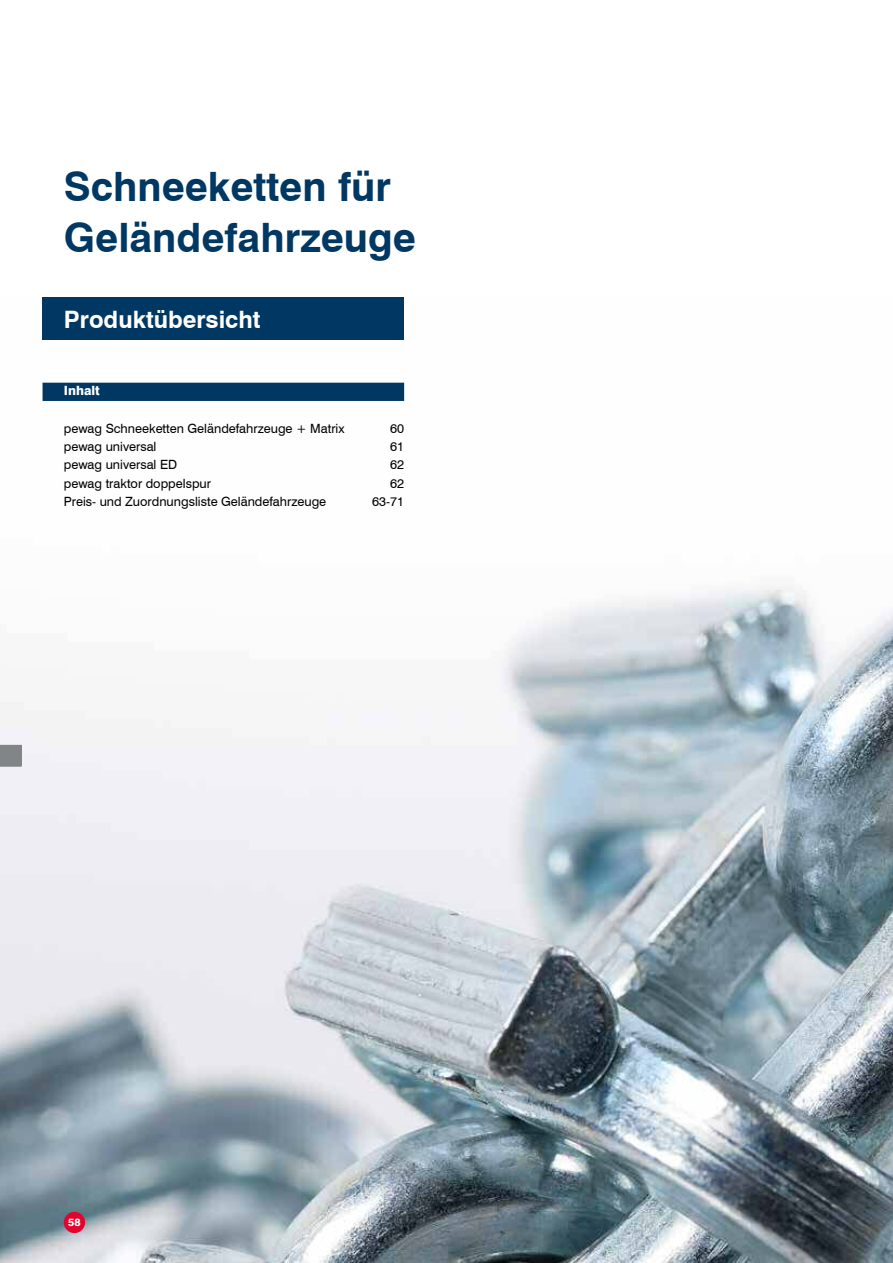
<style>
.page{position:relative;width:893px;height:1263px;background:#fff}
.page>*{position:absolute;margin:0;border:0;box-sizing:border-box;transform-origin:0 0}
.t1{font:700 40.5px/51px "Swiss 721 BT";color:#003863}
.t2{font:700 24px "Swiss 721 BT";color:#fff}
.t3{font:12.75px "Swiss 721 BT";color:#000}
.t4{font:800 12.75px "Swiss 721 BT";color:#fff}
.t5{font:800 10.5px "Swiss 721 BT";color:#fff}
</style>
<div class="page">
<img style="left:0;top:298px;width:892px;height:965px">
<div style="left:43px;top:383px;width:361px;height:18px;background:#003863"></div>
<div style="left:64px;top:1212px;width:21px;height:21px;background:#e4032e;border-radius:50%"></div>
<div style="left:43px;top:298px;width:361px;height:42px;background:#003863"></div>
<svg style="left:0;top:745px;width:21px;height:21px"></svg>
<h1 class="t1" style="left:64px;top:161px;width:353px">Schneeketten für<br>Geländefahrzeuge</h1>
<h2 class="t2" style="left:64px;top:305px;width:198px">Produktübersicht</h2>
<p class="t4" style="left:64px;top:383px;width:37px">Inhalt</p>
<p class="t3" style="left:64px;top:421px;width:282px">pewag Schneeketten Geländefahrzeuge + Matrix</p>
<p class="t3" style="left:390px;top:421px;width:15px">60</p>
<p class="t3" style="left:64px;top:439px;width:94px">pewag universal</p>
<p class="t3" style="left:390px;top:439px;width:15px">61</p>
<p class="t3" style="left:64px;top:457px;width:115px">pewag universal ED</p>
<p class="t3" style="left:390px;top:457px;width:15px">62</p>
<p class="t3" style="left:64px;top:475px;width:149px">pewag traktor doppelspur</p>
<p class="t3" style="left:390px;top:475px;width:15px">62</p>
<p class="t3" style="left:64px;top:494px;width:264px">Preis- und Zuordnungsliste Geländefahrzeuge</p>
<p class="t3" style="left:372px;top:494px;width:33px">63-71</p>
<p class="t5" style="left:68px;top:1216px;width:14px">58</p>
</div>
